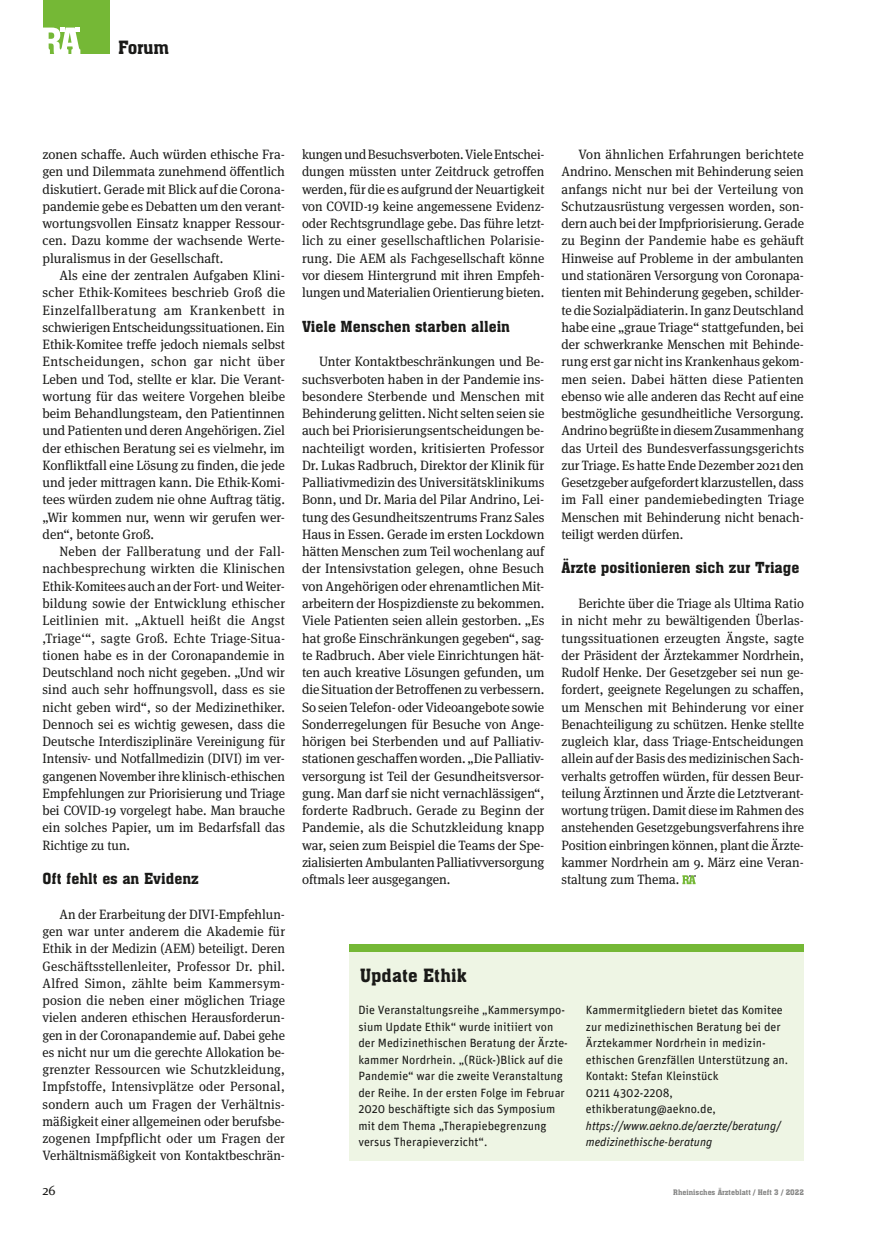
<style>
.page{position:relative;width:872px;height:1234px;background:#fff}
.page>*{position:absolute;margin:0;border:0;box-sizing:border-box;transform-origin:0 0}
.t1{font:18px "Aachen BT";color:#1a1a18}
.t2{font:15px "Aachen BT";color:#1a1a18}
.t3{font:13.5px/17.2px "Meta Serif OT";color:#1a1a18;text-align:justify}
.t4{font:13.5px/17.2px "Meta Serif OT";color:#1a1a18;text-align:justify;scale:.96 1}
.t5{font:13.5px/17.2px "Meta Serif OT";color:#1a1a18;text-align:justify;scale:.95 1}
.t6{font:12px/16.5px "Unit";color:#1a1a18}
.t7{font:italic 12px/16.5px "Unit";color:#1a1a18}
.t8{font:7.5px "Aachen BT";color:#878786}
</style>
<div class="page">
<div style="left:43px;top:0;width:66px;height:54px;background:#75b836"></div>
<svg style="left:43px;top:28px;width:37px;height:26px"></svg>
<svg style="left:682px;top:875px;width:13px;height:9px"></svg>
<div style="left:350px;top:943px;width:454px;height:9px;background:#75b836"></div>
<div style="left:350px;top:951px;width:454px;height:209px;background:#eef5e4"></div>
<h1 class="t1" style="left:118px;top:36px;width:52px">Forum</h1>
<p class="t3" style="left:43px;top:146px;width:244px">zonen schaffe. Auch würden ethische Fra&shy;gen und Dilemmata zunehmend öffentlich diskutiert. Gerade mit Blick auf die Corona&shy;pandemie gebe es Debatten um den verant&shy;wortungsvollen Einsatz knapper Ressour&shy;cen. Dazu komme der wachsende Werte&shy;pluralismus in der Gesellschaft.</p>
<p class="t3" style="left:43px;top:266px;width:244px;text-indent:17px">Als eine der zentralen Aufgaben Klini&shy;scher Ethik-Komitees beschrieb Groß die Einzelfallberatung am Krankenbett in schwierigen Entscheidungssituationen. Ein Ethik-Komitee treffe jedoch niemals selbst Entscheidungen, schon gar nicht über Leben und Tod, stellte er klar. Die Verant&shy;wortung für das weitere Vorgehen bleibe beim Behandlungsteam, den Patientinnen und Patienten und deren Angehörigen. Ziel der ethischen Beratung sei es vielmehr, im Konfliktfall eine Lösung zu finden, die jede und jeder mittragen kann. Die Ethik-Komi&shy;tees würden zudem nie ohne Auftrag tätig. „Wir kommen nur, wenn wir gerufen wer&shy;den“, betonte Groß.</p>
<p class="t4" style="left:43px;top:542px;width:254px;text-indent:17px">Neben der Fallberatung und der Fall&shy;nachbesprechung wirkten die Klinischen Ethik-Komitees auch an der Fort- und Weiter&shy;bildung sowie der Entwicklung ethischer Leitlinien mit. „Aktuell heißt die Angst ,Triage‘“, sagte Groß. Echte Triage-Situa&shy;tionen habe es in der Coronapandemie in Deutschland noch nicht gegeben. „Und wir sind auch sehr hoffnungsvoll, dass es sie nicht geben wird“, so der Medizinethiker.<br>Dennoch sei es wichtig gewesen, dass die Deutsche Interdisziplinäre Vereinigung für Intensiv- und Notfallmedizin (DIVI) im ver&shy;gangenen November ihre klinisch-ethischen Empfehlungen zur Priorisierung und Triage bei COVID-19 vorgelegt habe. Man brauche ein solches Papier, um im Bedarfsfall das Richtige zu tun.</p>
<p class="t2" style="left:43px;top:869px;width:158px">Oft fehlt es an Evidenz</p>
<p class="t4" style="left:43px;top:905px;width:254px;text-indent:17px">An der Erarbeitung der DIVI-Empfehlun&shy;gen war unter anderem die Akademie für Ethik in der Medizin (AEM) beteiligt. Deren Geschäftsstellenleiter, Professor Dr. phil.<br>Alfred Simon, zählte beim Kammersym&shy;posion die neben einer möglichen Triage vielen anderen ethischen Herausforderun&shy;gen in der Coronapandemie auf. Dabei gehe es nicht nur um die gerechte Allokation be&shy;grenzter Ressourcen wie Schutzkleidung, Impfstoffe, Intensivplätze oder Personal, sondern auch um Fragen der Verhältnis&shy;mäßigkeit einer allgemeinen oder berufsbe&shy;zogenen Impfpflicht oder um Fragen der Verhältnismäßigkeit von Kontaktbeschrän-</p>
<p class="t5" style="left:302px;top:146px;width:257px">kungen und Besuchsverboten. Viele Entschei&shy;dungen müssten unter Zeitdruck getroffen werden, für die es aufgrund der Neuartigkeit von COVID-19 keine angemessene Evidenz&shy;oder Rechtsgrundlage gebe. Das führe letzt&shy;lich zu einer gesellschaftlichen Polarisie&shy;rung. Die AEM als Fachgesellschaft könne vor diesem Hintergrund mit ihren Empfeh&shy;lungen und Materialien Orientierung bieten.</p>
<p class="t2" style="left:302px;top:317px;width:210px">Viele Menschen starben allein</p>
<p class="t3" style="left:302px;top:353px;width:244px;text-indent:17px">Unter Kontaktbeschränkungen und Be&shy;suchsverboten haben in der Pandemie ins&shy;besondere Sterbende und Menschen mit Behinderung gelitten. Nicht selten seien sie auch bei Priorisierungsentscheidungen be&shy;nachteiligt worden, kritisierten Professor Dr. Lukas Radbruch, Direktor der Klinik für Palliativmedizin des Universitätsklinikums Bonn, und Dr. Maria del Pilar Andrino, Lei&shy;tung des Gesundheitszentrums Franz Sales Haus in Essen. Gerade im ersten Lockdown hätten Menschen zum Teil wochenlang auf der Intensivstation gelegen, ohne Besuch von Angehörigen oder ehrenamtlichen Mit&shy;arbeitern der Hospizdienste zu bekommen.<br>Viele Patienten seien allein gestorben. „Es hat große Einschränkungen gegeben“, sag&shy;te Radbruch. Aber viele Einrichtungen hät&shy;ten auch kreative Lösungen gefunden, um die Situation der Betroffenen zu verbessern.<br>So seien Telefon- oder Videoangebote sowie Sonderregelungen für Besuche von Ange&shy;hörigen bei Sterbenden und auf Palliativ&shy;stationen geschaffen worden. „Die Palliativ&shy;versorgung ist Teil der Gesundheitsversor&shy;gung. Man darf sie nicht vernachlässigen“, forderte Radbruch. Gerade zu Beginn der Pandemie, als die Schutzkleidung knapp war, seien zum Beispiel die Teams der Spe&shy;zialisierten Ambulanten Palliativversorgung oftmals leer ausgegangen.</p>
<p class="t3" style="left:561px;top:146px;width:244px;text-indent:17px">Von ähnlichen Erfahrungen berichtete Andrino. Menschen mit Behinderung seien anfangs nicht nur bei der Verteilung von Schutzausrüstung vergessen worden, son&shy;dern auch bei der Impfpriorisierung. Gerade zu Beginn der Pandemie habe es gehäuft Hinweise auf Probleme in der ambulanten und stationären Versorgung von Coronapa&shy;tienten mit Behinderung gegeben, schilder&shy;te die Sozialpädiaterin. In ganz Deutschland habe eine „graue Triage“ stattgefunden, bei der schwerkranke Menschen mit Behinde&shy;rung erst gar nicht ins Krankenhaus gekom&shy;men seien. Dabei hätten diese Patienten ebenso wie alle anderen das Recht auf eine bestmögliche gesundheitliche Versorgung.<br>Andrino begrüßte in diesem Zusammenhang das Urteil des Bundesverfassungsgerichts zur Triage. Es hatte Ende Dezember 2021 den Gesetzgeber aufgefordert klarzustellen, dass im Fall einer pandemiebedingten Triage Menschen mit Behinderung nicht benach&shy;teiligt werden dürfen.</p>
<p class="t2" style="left:561px;top:558px;width:239px">Ärzte positionieren sich zur Triage</p>
<p class="t4" style="left:561px;top:594px;width:254px;text-indent:17px">Berichte über die Triage als Ultima Ratio in nicht mehr zu bewältigenden Überlas&shy;tungssituationen erzeugten Ängste, sagte der Präsident der Ärztekammer Nordrhein, Rudolf Henke. Der Gesetzgeber sei nun ge&shy;fordert, geeignete Regelungen zu schaffen, um Menschen mit Behinderung vor einer Benachteiligung zu schützen. Henke stellte zugleich klar, dass Triage-Entscheidungen allein auf der Basis des medizinischen Sach&shy;verhalts getroffen würden, für dessen Beur&shy;teilung Ärztinnen und Ärzte die Letztverant&shy;wortung trügen. Damit diese im Rahmen des anstehenden Gesetzgebungsverfahrens ihre Position einbringen können, plant die Ärzte&shy;kammer Nordrhein am 9. März eine Veran&shy;staltung zum Thema.</p>
<h1 class="t1" style="left:360px;top:963px;width:108px">Update Ethik</h1>
<p class="t6" style="left:358px;top:1001px;width:211px">Die Veranstaltungsreihe „Kammersympo&shy;sium Update Ethik“ wurde initiiert von der Medizinethischen Beratung der Ärzte&shy;kammer Nordrhein. „(Rück-)Blick auf die Pandemie“ war die zweite Veranstaltung der Reihe. In der ersten Folge im Februar 2020 beschäftigte sich das Symposium mit dem Thema „Therapiebegrenzung versus Therapieverzicht“.</p>
<p class="t6" style="left:586px;top:1001px;width:204px">Kammermitgliedern bietet das Komitee zur medizinethischen Beratung bei der<br>Ärztekammer Nordrhein in medizin&shy;ethischen Grenzfällen Unterstützung an.<br>Kontakt: Stefan Kleinstück<br>0211 4302-2208, ethikberatung@aekno.de,</p>
<p class="t7" style="left:586px;top:1116px;width:196px">https://www.aekno.de/aerzte/beratung/ medizinethische-beratung</p>
<p class="t3" style="left:43px;top:1181px;width:15px">26</p>
<p class="t8" style="left:673px;top:1187px;width:132px">Rheinisches Ärzteblatt / Heft 3 / 2022</p>
</div>
